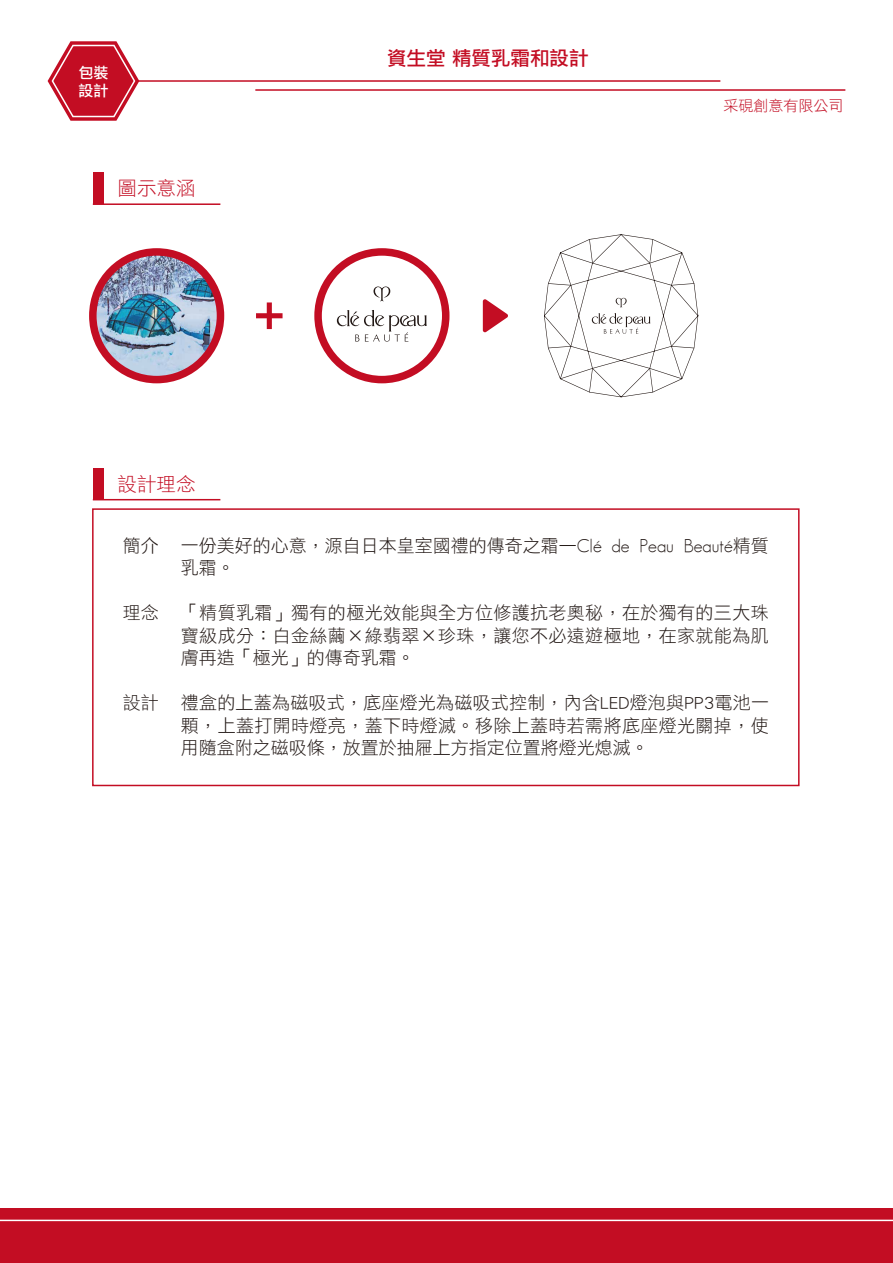
<style>
.page{position:relative;width:893px;height:1263px;background:#fff}
.page>*{position:absolute;margin:0;border:0;box-sizing:border-box;transform-origin:0 0}
.t1{font:19.5px "DF Li Hei Std W5";color:#c30d23}
.t2{font:19.5px "DF Li Hei Std W3";color:#c30d23}
.t3{font:18px/22.5px "DF Li Hei Std W3";color:#221815;text-align:justify}
.t4{font:15px "DF Li Hei Std W3";color:#c30d23}
.t5{font:15px/18px "DF Li Hei Std W5";color:#fff}
.s1{font-family:"Basic"}
</style>
<div class="page">
<img style="left:93px;top:252px;width:127px;height:128px;border-radius:64px">
<hr style="left:130px;top:80px;width:590px;height:2px;background:#c30d23">
<hr style="left:255px;top:89px;width:590px;height:2px;background:#c30d23">
<svg style="left:48px;top:41px;width:91px;height:80px"></svg>
<div style="left:93px;top:468px;width:10px;height:32px;background:#c30d23"></div>
<hr style="left:93px;top:499px;width:127px;height:1px;background:#c30d23">
<div style="left:92px;top:508px;width:708px;height:278px;border:2px solid #c30d23"></div>
<div style="left:0;top:1208px;width:893px;height:55px;background:#c30d23"></div>
<hr style="left:0;top:1220px;width:893px;height:1px;background:#fff">
<div style="left:93px;top:172px;width:10px;height:32px;background:#c30d23"></div>
<hr style="left:93px;top:203px;width:127px;height:2px;background:#c30d23">
<div style="left:314px;top:248px;width:135px;height:135px;border:8px solid #c30d23;border-radius:50%"></div>
<div style="left:89px;top:248px;width:135px;height:135px;border:8px solid #c30d23;border-radius:50%"></div>
<svg style="left:483px;top:299px;width:25px;height:34px"></svg>
<svg style="left:256px;top:302px;width:27px;height:27px"></svg>
<svg style="left:544px;top:234px;width:154px;height:163px"></svg>
<svg style="left:337px;top:310px;width:90px;height:32px"></svg>
<svg style="left:374px;top:286px;width:16px;height:15px"></svg>
<p class="t5" style="left:78px;top:63px;width:32px">包裝設計</p>
<p class="t2" style="left:118px;top:178px;width:79px">圖示意涵</p>
<p class="t1" style="left:387px;top:47px;width:203px">資生堂 精質乳霜和設計</p>
<p class="t4" style="left:723px;top:97px;width:121px">采硯創意有限公司</p>
<p class="t2" style="left:118px;top:473px;width:79px">設計理念</p>
<p class="t3" style="left:123px;top:534px;width:37px">簡介</p>
<p class="t3" style="left:123px;top:601px;width:37px">理念</p>
<p class="t3" style="left:123px;top:691px;width:37px">設計</p>
<p class="t3" style="left:181px;top:534px;width:589px">一份美好的心意，源自日本皇室國禮的傳奇之霜—<span class="s1">Clé de Peau Beauté</span>精質乳霜。</p>
<p class="t3" style="left:181px;top:601px;width:589px">「精質乳霜」獨有的極光效能與全方位修護抗老奧秘，在於獨有的三大珠寶級成分：白金絲繭×綠翡翠×珍珠，讓您不必遠遊極地，在家就能為肌膚再造「極光」的傳奇乳霜。</p>
<p class="t3" style="left:181px;top:691px;width:590px">禮盒的上蓋為磁吸式，底座燈光為磁吸式控制，內含LED燈泡與PP3電池一顆，上蓋打開時燈亮，蓋下時燈滅。移除上蓋時若需將底座燈光關掉，使用隨盒附之磁吸條，放置於抽屜上方指定位置將燈光熄滅。</p>
</div>
